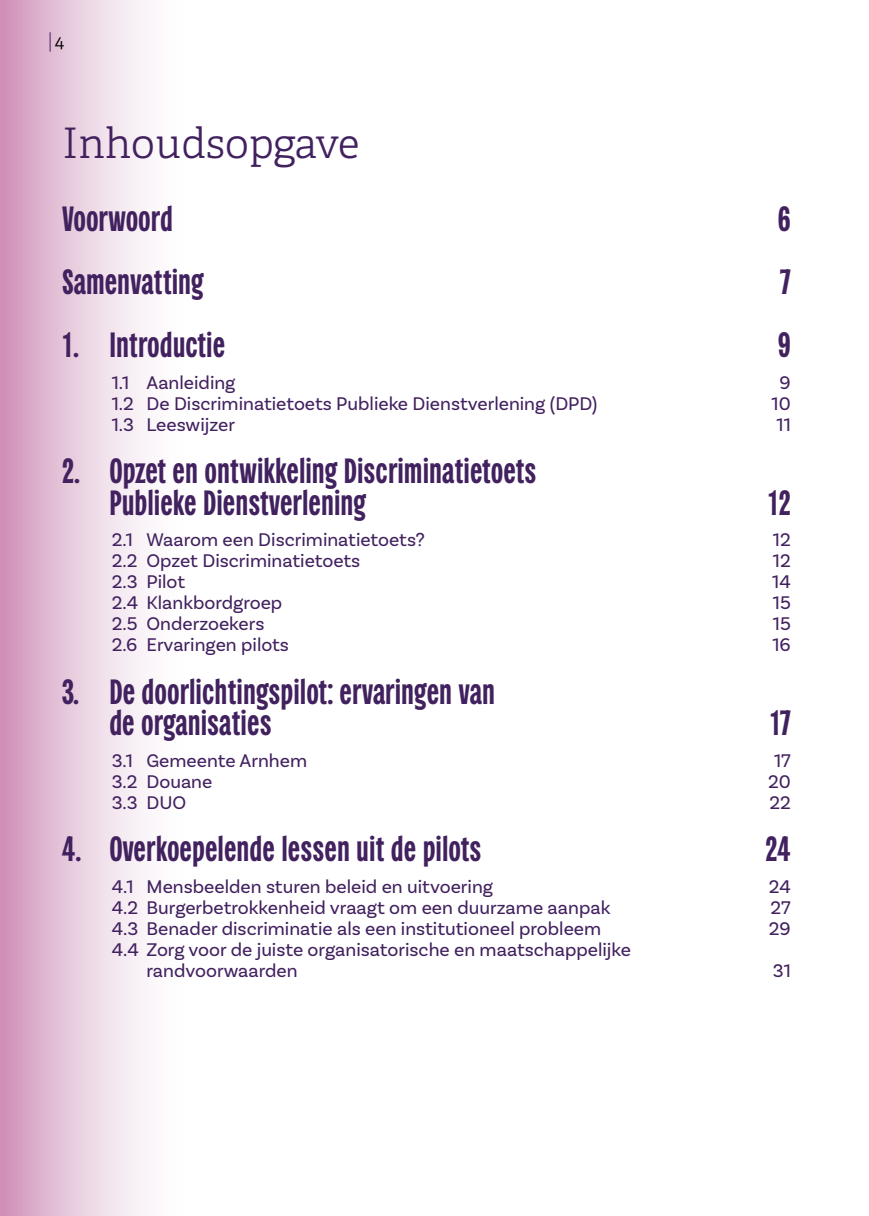
<style>
.page{position:relative;width:869px;height:1216px;background:#fff}
.page>*{position:absolute;margin:0;border:0;box-sizing:border-box;transform-origin:0 0}
.t1{font:300 42px "Adelle";color:#42215f}
.t2{font:35px/31.5px "Salo";color:#42215f}
.t3{font:19.25px/21px "Basic Sans";color:#42215f}
.t4{font:300 19.25px "Adelle";color:#000}
</style>
<div class="page">
<svg style="left:0;top:0;width:145px;height:1215px;background:#e6c7db"></svg>
<svg style="left:50px;top:32px;width:1px;height:20px"></svg>
<p class="t4" style="left:55px;top:30px;width:11px">4</p>
<h1 class="t1" style="left:62px;top:117px;width:299px">Inhoudsopgave</h1>
<h2 class="t2" style="left:62px;top:203px;width:112px">Voorwoord</h2>
<h2 class="t2" style="left:777px;top:203px;width:14px">6</h2>
<h2 class="t2" style="left:62px;top:266px;width:143px">Samenvatting</h2>
<h2 class="t2" style="left:780px;top:266px;width:12px">7</h2>
<h2 class="t2" style="left:62px;top:329px;width:165px">1. Introductie</h2>
<h2 class="t2" style="left:777px;top:329px;width:14px">9</h2>
<p class="t3" style="left:112px;top:371px;width:125px">1.1 Aanleiding</p>
<p class="t3" style="left:779px;top:371px;width:13px">9</p>
<p class="t3" style="left:112px;top:392px;width:487px">1.2 De Discriminatietoets Publieke Dienstverlening (DPD)</p>
<p class="t3" style="left:771px;top:392px;width:21px">10</p>
<p class="t3" style="left:112px;top:413px;width:125px">1.3 Leeswijzer</p>
<p class="t3" style="left:776px;top:413px;width:16px">11</p>
<h2 class="t2" style="left:109px;top:455px;width:428px;text-indent:-47px">2. Opzet en ontwikkeling Discriminatietoets<br>Publieke Dienstverlening</h2>
<h2 class="t2" style="left:767px;top:487px;width:24px">12</h2>
<p class="t3" style="left:112px;top:529px;width:314px">2.1 Waarom een Discriminatietoets?</p>
<p class="t3" style="left:772px;top:529px;width:19px">12</p>
<p class="t3" style="left:112px;top:550px;width:250px">2.2 Opzet Discriminatietoets</p>
<p class="t3" style="left:772px;top:550px;width:19px">12</p>
<p class="t3" style="left:112px;top:571px;width:75px">2.3 Pilot</p>
<p class="t3" style="left:772px;top:571px;width:20px">14</p>
<p class="t3" style="left:112px;top:592px;width:172px">2.4 Klankbordgroep</p>
<p class="t3" style="left:772px;top:592px;width:19px">15</p>
<p class="t3" style="left:112px;top:613px;width:154px">2.5 Onderzoekers</p>
<p class="t3" style="left:772px;top:613px;width:19px">15</p>
<p class="t3" style="left:112px;top:634px;width:179px">2.6 Ervaringen pilots</p>
<p class="t3" style="left:772px;top:634px;width:20px">16</p>
<h2 class="t2" style="left:109px;top:676px;width:387px;text-indent:-47px">3. De doorlichtingspilot: ervaringen van de organisaties</h2>
<h2 class="t2" style="left:769px;top:707px;width:23px">17</h2>
<p class="t3" style="left:112px;top:749px;width:197px">3.1 Gemeente Arnhem</p>
<p class="t3" style="left:773px;top:749px;width:18px">17</p>
<p class="t3" style="left:112px;top:770px;width:102px">3.2 Douane</p>
<p class="t3" style="left:767px;top:770px;width:24px">20</p>
<p class="t3" style="left:112px;top:791px;width:76px">3.3 DUO</p>
<p class="t3" style="left:769px;top:791px;width:23px">22</p>
<h2 class="t2" style="left:62px;top:833px;width:421px">4. Overkoepelende lessen uit de pilots</h2>
<h2 class="t2" style="left:765px;top:833px;width:27px">24</h2>
<p class="t3" style="left:112px;top:875px;width:382px">4.1 Mensbeelden sturen beleid en uitvoering</p>
<p class="t3" style="left:768px;top:875px;width:24px">24</p>
<p class="t3" style="left:112px;top:896px;width:500px">4.2 Burgerbetrokkenheid vraagt om een duurzame aanpak</p>
<p class="t3" style="left:770px;top:896px;width:22px">27</p>
<p class="t3" style="left:112px;top:917px;width:491px">4.3 Benader discriminatie als een institutioneel probleem</p>
<p class="t3" style="left:768px;top:917px;width:23px">29</p>
<p class="t3" style="left:146px;top:938px;width:486px;text-indent:-35px">4.4 Zorg voor de juiste organisatorische en maatschappelijke randvoorwaarden</p>
<p class="t3" style="left:772px;top:959px;width:19px">31</p>
</div>
